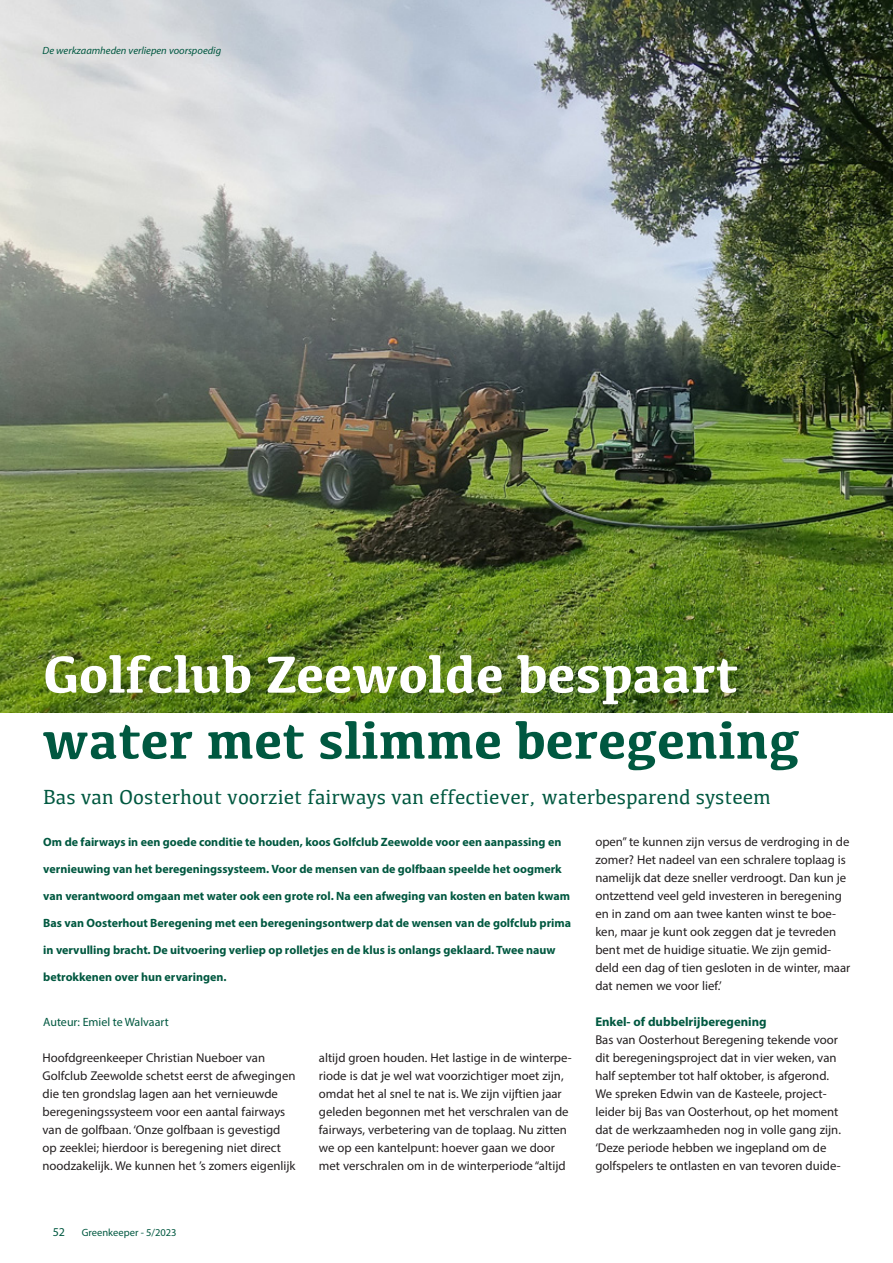
<style>
.page{position:relative;width:893px;height:1263px;background:#fff}
.page>*{position:absolute;margin:0;border:0;box-sizing:border-box;transform-origin:0 0}
.t1{font:700 54px "Kefa";color:#fff}
.t2{font:700 54px "Kefa";color:#005840}
.t3{font:21px "Kefa";color:#005840}
.t4{font:12.75px/18px "Myriad Pro";color:#231f20}
.t5{font:700 12.75px "Myriad Pro";color:#005840}
.t6{font:700 12px "Myriad Pro";color:#005840}
.t7{font:12px "Myriad Pro";color:#005840}
.t8{font:italic 10.5px "Myriad Pro";color:#005840}
.t9{font:10.5px "Myriad Pro";color:#005840}
</style>
<div class="page">
<img style="left:0;top:0;width:893px;height:712px">
<p class="t8" style="left:43px;top:44px;width:180px">De werkzaamheden verliepen voorspoedig</p>
<h1 class="t1" style="left:43px;top:638px;width:697px">Golfclub Zeewolde bespaart</h1>
<h1 class="t2" style="left:43px;top:704px;width:759px">water met slimme beregening</h1>
<h2 class="t3" style="left:43px;top:783px;width:729px">Bas van Oosterhout voorziet fairways van effectiever, waterbesparend systeem</h2>
<p class="t6" style="left:43px;top:834px;width:520px">Om de fairways in een goede conditie te houden, koos Golfclub Zeewolde voor een aanpassing en</p>
<p class="t6" style="left:43px;top:861px;width:520px">vernieuwing van het beregeningssysteem. Voor de mensen van de golfbaan speelde het oogmerk</p>
<p class="t6" style="left:43px;top:888px;width:528px">van verantwoord omgaan met water ook een grote rol. Na een afweging van kosten en baten kwam</p>
<p class="t6" style="left:43px;top:915px;width:529px">Bas van Oosterhout Beregening met een beregeningsontwerp dat de wensen van de golfclub prima</p>
<p class="t6" style="left:43px;top:942px;width:514px">in vervulling bracht. De uitvoering verliep op rolletjes en de klus is onlangs geklaard. Twee nauw</p>
<p class="t6" style="left:43px;top:969px;width:185px">betrokkenen over hun ervaringen.</p>
<p class="t7" style="left:43px;top:1015px;width:127px">Auteur: Emiel te Walvaart</p>
<p class="t4" style="left:595px;top:833px;width:257px">open” te kunnen zijn versus de verdroging in de zomer? Het nadeel van een schralere toplaag is namelijk dat deze sneller verdroogt. Dan kun je ontzettend veel geld investeren in beregening en in zand om aan twee kanten winst te boe&shy;ken, maar je kunt ook zeggen dat je tevreden bent met de huidige situatie. We zijn gemid&shy;deld een dag of tien gesloten in de winter, maar dat nemen we voor lief.’</p>
<p class="t5" style="left:595px;top:1013px;width:173px">Enkel- of dubbelrijberegening</p>
<p class="t4" style="left:595px;top:1031px;width:247px">Bas van Oosterhout Beregening tekende voor dit beregeningsproject dat in vier weken, van half september tot half oktober, is afgerond.<br>We spreken Edwin van de Kasteele, project&shy;leider bij Bas van Oosterhout, op het moment dat de werkzaamheden nog in volle gang zijn. ‘Deze periode hebben we ingepland om de golfspelers te ontlasten en van tevoren duide-</p>
<p class="t4" style="left:43px;top:1049px;width:255px">Hoofdgreenkeeper Christian Nueboer van Golfclub Zeewolde schetst eerst de afwegingen die ten grondslag lagen aan het vernieuwde beregeningssysteem voor een aantal fairways van de golfbaan. ‘Onze golfbaan is gevestigd op zeeklei; hierdoor is beregening niet direct noodzakelijk. We kunnen het ’s zomers eigenlijk</p>
<p class="t4" style="left:319px;top:1049px;width:254px">altijd groen houden. Het lastige in de winterpe&shy;riode is dat je wel wat voorzichtiger moet zijn, omdat het al snel te nat is. We zijn vijftien jaar geleden begonnen met het verschralen van de fairways, verbetering van de toplaag. Nu zitten we op een kantelpunt: hoever gaan we door met verschralen om in de winterperiode “altijd</p>
<p class="t7" style="left:53px;top:1224px;width:14px">52</p>
<p class="t9" style="left:82px;top:1226px;width:96px">Greenkeeper - 5/2023</p>
</div>
